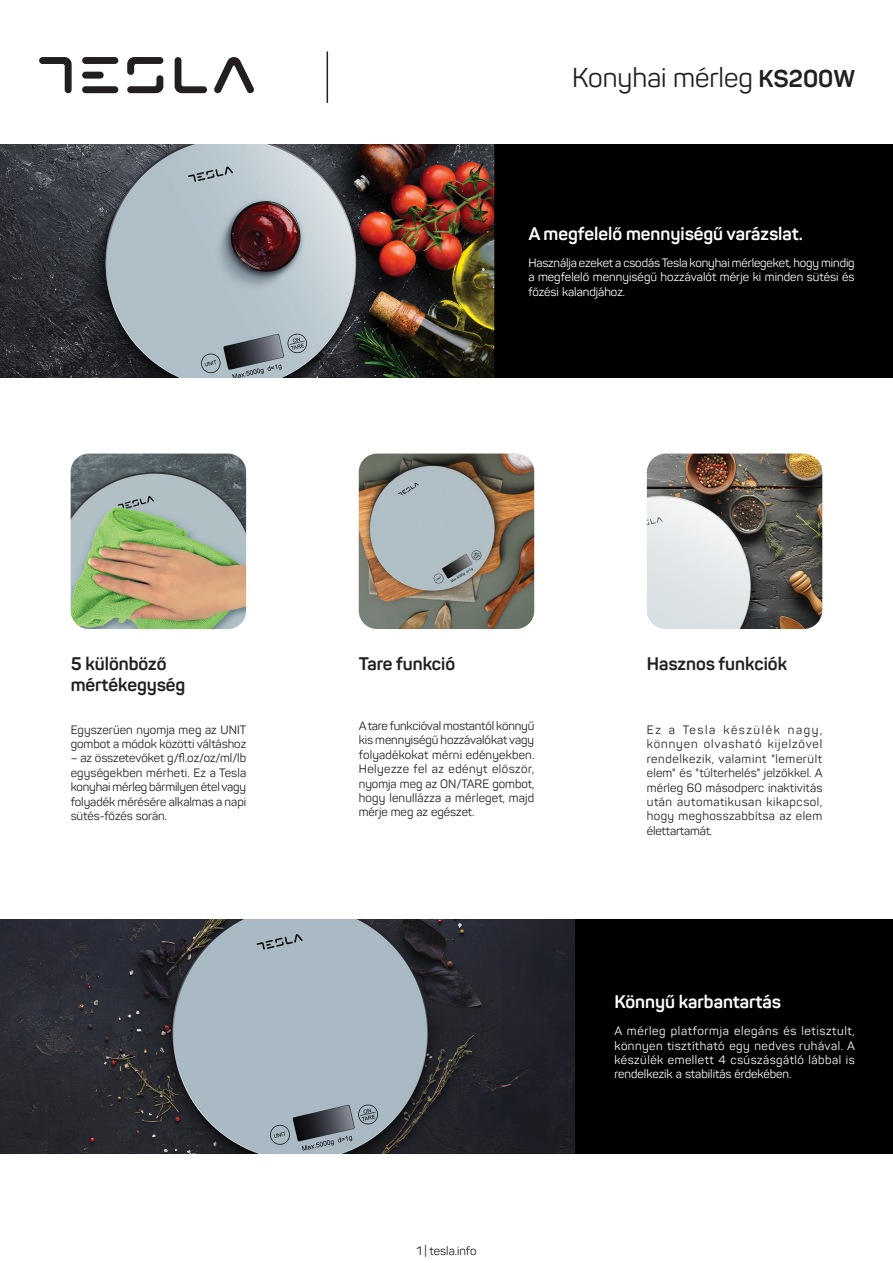
<style>
.page{position:relative;width:893px;height:1263px;background:#fff}
.page>*{position:absolute;margin:0;border:0;box-sizing:border-box;transform-origin:0 0}
.t1{font:27px "Panton";color:#231f20}
.t2{font:700 18px "Panton";color:#fff}
.t3{font:700 18px/21.6px "Panton";color:#231f20}
.t4{font:12px/14.4px "Panton";color:#231f20;text-align:justify}
.t5{font:12px/14.4px "Panton";color:#fff;text-align:justify}
.s1{font-weight:700;font-size:24px}
</style>
<div class="page">
<img style="left:0;top:145px;width:893px;height:232px">
<img style="left:0;top:919px;width:893px;height:234px">
<svg style="left:214px;top:57px;width:40px;height:36px"></svg>
<svg style="left:39px;top:57px;width:33px;height:36px"></svg>
<svg style="left:127px;top:57px;width:36px;height:36px"></svg>
<svg style="left:175px;top:57px;width:32px;height:36px"></svg>
<div style="left:82px;top:57px;width:36px;height:7px;background:#231f20;border-radius:3px"></div>
<div style="left:82px;top:72px;width:22px;height:7px;background:#231f20;border-radius:3px"></div>
<div style="left:82px;top:86px;width:36px;height:7px;background:#231f20;border-radius:3px"></div>
<hr style="left:327px;top:52px;width:1px;height:51px;background:#231f20">
<img style="left:71px;top:454px;width:175px;height:175px">
<img style="left:359px;top:454px;width:175px;height:175px">
<img style="left:647px;top:454px;width:175px;height:175px">
<h1 class="t1" style="left:572px;top:61px;width:284px">Konyhai mérleg <span class="s1">KS200W</span></h1>
<h2 class="t2" style="left:528px;top:222px;width:276px">A megfelelő mennyiségű varázslat.</h2>
<p class="t5" style="left:528px;top:256px;width:328px">Használja ezeket a csodás Tesla konyhai mérlegeket, hogy mindig a megfelelő mennyiségű hozzávalót mérje ki minden sütési és főzési kalandjához.</p>
<h2 class="t3" style="left:71px;top:652px;width:116px">5 különböző mértékegység</h2>
<p class="t4" style="left:71px;top:722px;width:177px">Egyszerűen nyomja meg az UNIT gombot a módok közötti váltáshoz</p>
<p class="t4" style="left:71px;top:751px;width:177px">– az összetevőket g/fl.oz/oz/ml/lb egységekben mérheti. Ez a Tesla konyhai mérleg bármilyen étel vagy folyadék mérésére alkalmas a napi sütés-főzés során.</p>
<h2 class="t3" style="left:359px;top:652px;width:98px">Tare funkció</h2>
<p class="t4" style="left:359px;top:718px;width:177px">A tare funkcióval mostantól könnyű kis mennyiségű hozzávalókat vagy folyadékokat mérni edényekben.<br>Helyezze fel az edényt először, nyomja meg az ON/TARE gombot, hogy lenullázza a mérleget, majd mérje meg az egészet.</p>
<p class="t4" style="left:416px;top:1243px;width:62px">1 | tesla.info</p>
<h2 class="t3" style="left:647px;top:652px;width:142px">Hasznos funkciók</h2>
<p class="t4" style="left:647px;top:723px;width:177px">Ez a Tesla készülék nagy, könnyen olvasható kijelzővel rendelkezik, valamint "lemerült elem" és "túlterhelés" jelzőkkel. A mérleg 60 másodperc inaktivitás után automatikusan kikapcsol, hogy meghosszabbítsa az elem élettartamát.</p>
<h2 class="t2" style="left:614px;top:990px;width:168px">Könnyű karbantartás</h2>
<p class="t5" style="left:614px;top:1024px;width:242px">A mérleg platformja elegáns és letisztult, könnyen tisztítható egy nedves ruhával. A készülék emellett 4 csúszásgátló lábbal is rendelkezik a stabilitás érdekében.</p>
</div>
